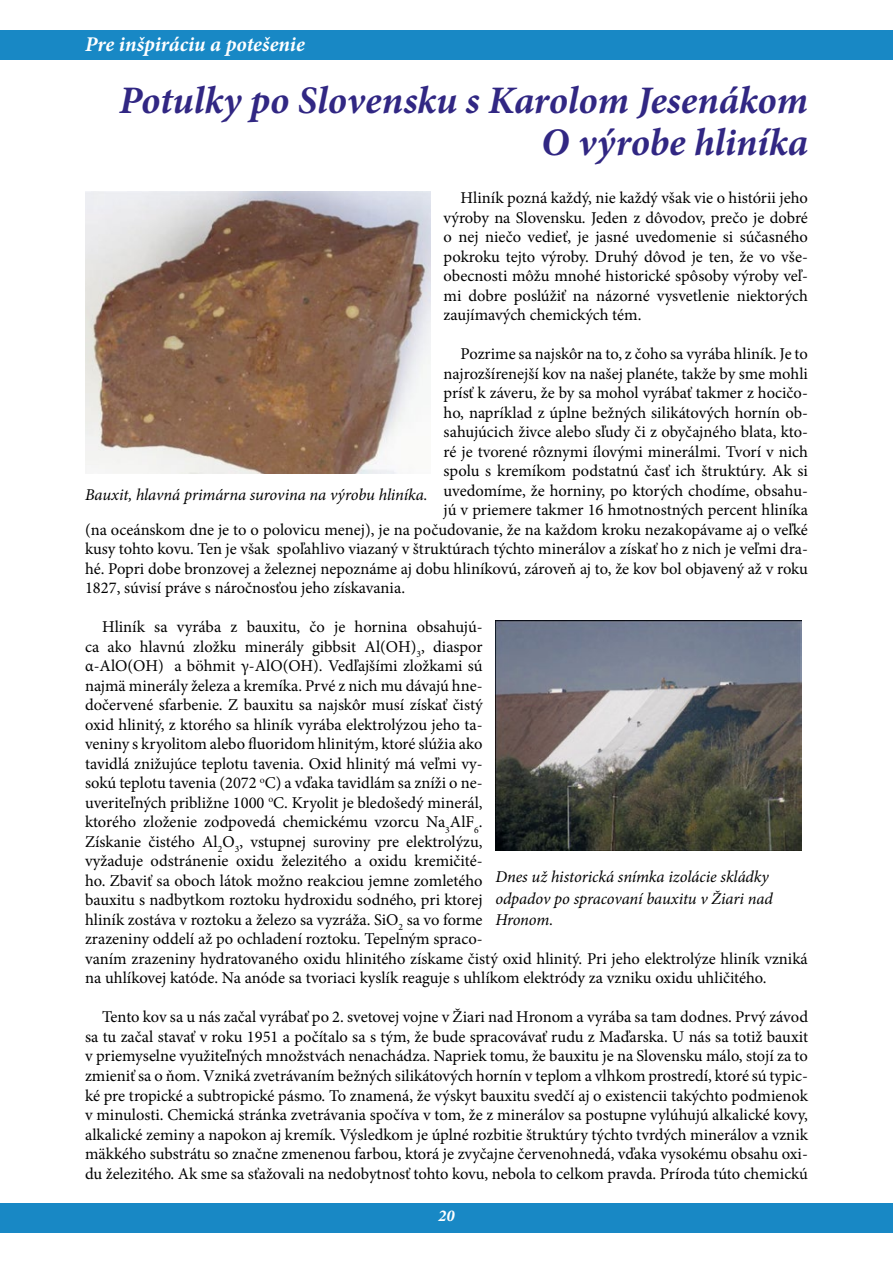
<style>
.page{position:relative;width:893px;height:1263px;background:#fff}
.page>*{position:absolute;margin:0;border:0;box-sizing:border-box;transform-origin:0 0}
.t1{font:italic 700 39px/42px "Minion Pro";letter-spacing:-.005em;color:#312783;text-align:right}
.t2{font:italic 700 21px "Minion Pro";letter-spacing:-.005em;color:#fff}
.t3{font:16.5px/19.5px "Minion Pro";color:#000;text-align:justify}
.t4{font:italic 16.5px/21.3px "Minion Pro";letter-spacing:-.01em;color:#000}
.t5{font:italic 700 16.5px "Minion Pro";color:#fff}
</style>
<div class="page">
<div style="left:0;top:30px;width:893px;height:30px;background:#1888c5"></div>
<div style="left:0;top:1203px;width:893px;height:30px;background:#1888c5"></div>
<img style="left:85px;top:191px;width:346px;height:282px">
<img style="left:495px;top:621px;width:306px;height:229px">
<p class="t2" style="left:85px;top:29px;width:221px">Pre inšpiráciu a potešenie</p>
<h1 class="t1" style="left:119px;top:79px;width:690px">Potulky po Slovensku s Karolom Jesenákom<br>O výrobe hliníka</h1>
<p class="t3" style="left:444px;top:188px;width:366px;text-indent:17px">Hliník pozná každý, nie každý však vie o histórii jeho výroby na Slovensku. Jeden z dôvodov, prečo je dobré o nej niečo vedieť, je jasné uvedomenie si súčasného pokroku tejto výroby. Druhý dôvod je ten, že vo vše&shy;obecnosti môžu mnohé historické spôsoby výroby veľ&shy;mi dobre poslúžiť na názorné vysvetlenie niektorých zaujímavých chemických tém.</p>
<p class="t3" style="left:461px;top:344px;width:349px">Pozrime sa najskôr na to, z čoho sa vyrába hliník. Je to</p>
<p class="t3" style="left:444px;top:364px;width:366px">najrozšírenejší kov na našej planéte, takže by sme mohli</p>
<p class="t3" style="left:444px;top:383px;width:366px">prísť k záveru, že by sa mohol vyrábať takmer z hocičo-</p>
<p class="t3" style="left:444px;top:403px;width:366px">ho, napríklad z úplne bežných silikátových hornín ob-</p>
<p class="t3" style="left:444px;top:422px;width:366px">sahujúcich živce alebo sľudy či z obyčajného blata, kto-</p>
<p class="t3" style="left:444px;top:442px;width:366px">ré je tvorené rôznymi ílovými minerálmi. Tvorí v nich</p>
<p class="t3" style="left:444px;top:461px;width:366px">spolu s kremíkom podstatnú časť ich štruktúry. Ak si</p>
<p class="t3" style="left:444px;top:481px;width:366px">uvedomíme, že horniny, po ktorých chodíme, obsahu-</p>
<p class="t3" style="left:444px;top:500px;width:366px">jú v priemere takmer 16 hmotnostných percent hliníka</p>
<p class="t3" style="left:85px;top:520px;width:724px">(na oceánskom dne je to o polovicu menej), je na počudovanie, že na každom kroku nezakopávame aj o veľké</p>
<p class="t3" style="left:85px;top:539px;width:724px">kusy tohto kovu. Ten je však spoľahlivo viazaný v štruktúrach týchto minerálov a získať ho z nich je veľmi dra-</p>
<p class="t3" style="left:85px;top:559px;width:724px">hé. Popri dobe bronzovej a železnej nepoznáme aj dobu hliníkovú, zároveň aj to, že kov bol objavený až v roku</p>
<p class="t3" style="left:85px;top:578px;width:322px">1827, súvisí práve s náročnosťou jeho získavania.</p>
<p class="t3" style="left:85px;top:617px;width:724px;text-align:left;text-indent:17px">Hliník sa vyrába z bauxitu, čo je hornina obsahujú-<br>ca ako hlavnú zložku minerály gibbsit Al(OH)<sub>3</sub>, diaspor<br>α-AlO(OH) a böhmit γ-AlO(OH). Vedľajšími zložkami sú<br>najmä minerály železa a kremíka. Prvé z nich mu dávajú hne-<br>dočervené sfarbenie. Z bauxitu sa najskôr musí získať čistý<br>oxid hlinitý, z ktorého sa hliník vyrába elektrolýzou jeho ta-<br>veniny s kryolitom alebo fluoridom hlinitým, ktoré slúžia ako<br>tavidlá znižujúce teplotu tavenia. Oxid hlinitý má veľmi vy-<br>sokú teplotu tavenia (2072 <sup>o</sup>C) a vďaka tavidlám sa zníži o ne-<br>uveriteľných približne 1000 <sup>o</sup>C. Kryolit je bledošedý minerál,<br>ktorého zloženie zodpovedá chemickému vzorcu Na<sub>3</sub>AlF<sub>6</sub>.<br>Získanie čistého Al<sub>2</sub>O<sub>3</sub>, vstupnej suroviny pre elektrolýzu,<br>vyžaduje odstránenie oxidu železitého a oxidu kremičité-<br>ho. Zbaviť sa oboch látok možno reakciou jemne zomletého<br>bauxitu s nadbytkom roztoku hydroxidu sodného, pri ktorej<br>hliník zostáva v roztoku a železo sa vyzráža. SiO<sub>2</sub> sa vo forme<br>zrazeniny oddelí až po ochladení roztoku. Tepelným spraco-<br>vaním zrazeniny hydratovaného oxidu hlinitého získame čistý oxid hlinitý. Pri jeho elektrolýze hliník vzniká na uhlíkovej katóde. Na anóde sa tvoriaci kyslík reaguje s uhlíkom elektródy za vzniku oxidu uhličitého.</p>
<p class="t3" style="left:85px;top:1007px;width:724px;text-indent:17px">Tento kov sa u nás začal vyrábať po 2. svetovej vojne v Žiari nad Hronom a vyrába sa tam dodnes. Prvý závod sa tu začal stavať v roku 1951 a počítalo sa s tým, že bude spracovávať rudu z Maďarska. U nás sa totiž bauxit v priemyselne využiteľných množstvách nenachádza. Napriek tomu, že bauxitu je na Slovensku málo, stojí za to zmieniť sa o ňom. Vzniká zvetrávaním bežných silikátových hornín v teplom a vlhkom prostredí, ktoré sú typic&shy;ké pre tropické a subtropické pásmo. To znamená, že výskyt bauxitu svedčí aj o existencii takýchto podmienok v minulosti. Chemická stránka zvetrávania spočíva v tom, že z minerálov sa postupne vylúhujú alkalické kovy, alkalické zeminy a napokon aj kremík. Výsledkom je úplné rozbitie štruktúry týchto tvrdých minerálov a vznik mäkkého substrátu so značne zmenenou farbou, ktorá je zvyčajne červenohnedá, vďaka vysokému obsahu oxi&shy;du železitého. Ak sme sa sťažovali na nedobytnosť tohto kovu, nebola to celkom pravda. Príroda túto chemickú</p>
<p class="t4" style="left:85px;top:484px;width:344px">Bauxit, hlavná primárna surovina na výrobu hliníka.</p>
<p class="t4" style="left:495px;top:866px;width:279px">Dnes už historická snímka izolácie skládky odpadov po spracovaní bauxitu v Žiari nad<br>Hronom.</p>
<p class="t5" style="left:438px;top:1204px;width:18px">20</p>
</div>
